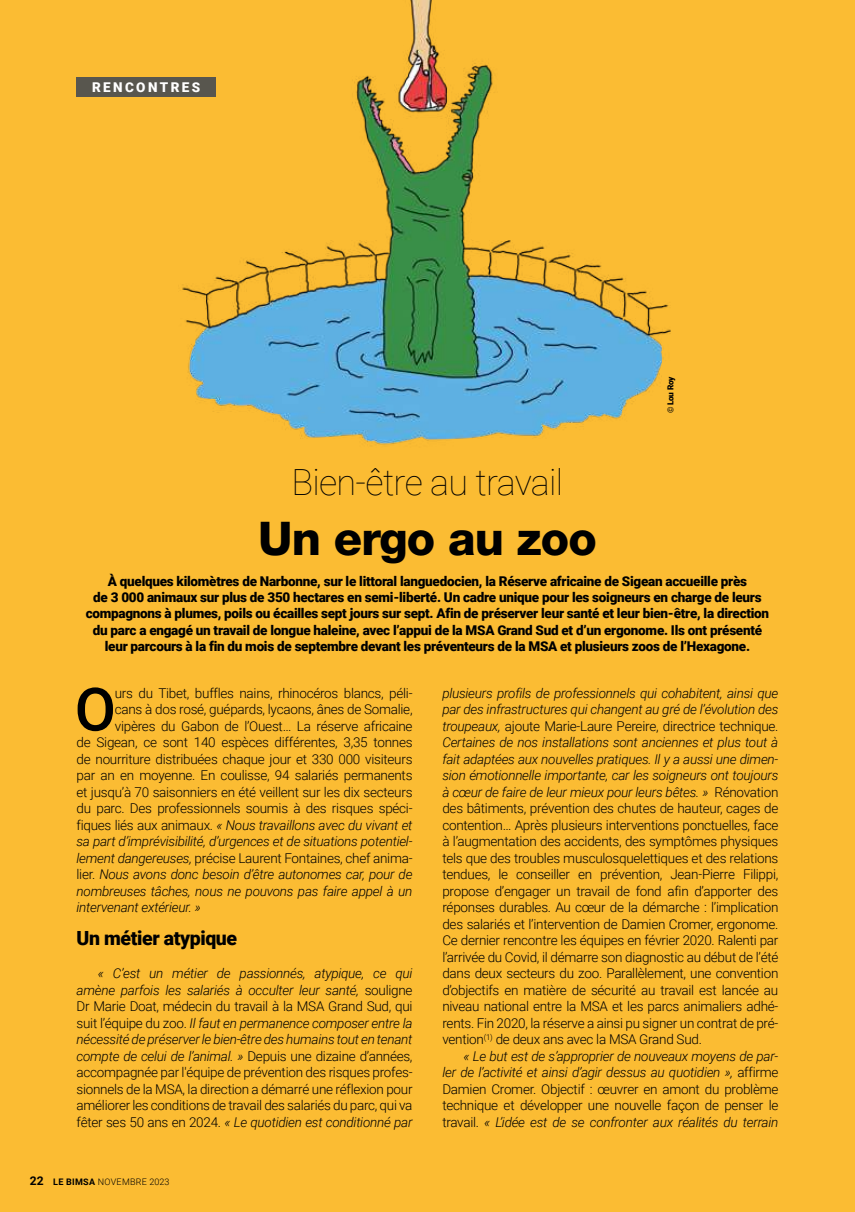
<style>
.page{position:relative;width:855px;height:1212px;background:#fbbc33}
.page>*{position:absolute;margin:0;border:0;box-sizing:border-box;transform-origin:0 0}
.t1{font:500 59.85px "Roboto";color:#000}
.t2{font:800 46.5px "Helvetica Neue LT Pro";letter-spacing:-.02em;color:#000}
.t3{font:100 36px "Roboto";letter-spacing:-.02em;color:#000}
.t4{font:900 19.5px "Roboto";letter-spacing:-.02em;color:#000}
.t5{font:300 13.5px/16.5px "Roboto";letter-spacing:-.02em;color:#000;text-align:justify}
.t6{font:900 13.5px/16.2px "Roboto";letter-spacing:-.02em;color:#000;text-align:center}
.t7{font:italic 300 13.5px/16.5px "Roboto";letter-spacing:-.02em;color:#000;text-align:justify}
.t8{font:900 13.5px "Roboto";letter-spacing:.175em;color:#fff}
.t9{font:300 9px "Roboto";letter-spacing:.035em;color:#000}
.t10{font:900 8.25px "Roboto";letter-spacing:-.03em;color:#000}
.s1{font-weight:400}
.s2{font-style:italic}
.s3{font-style:normal}
.s4{font-weight:700;font-size:12px}
.s5{font-weight:700}
</style>
<div class="page">
<div style="left:77px;top:77px;width:139px;height:20px;background:#58564e"></div>
<img style="left:182px;top:0;width:489px;height:445px">
<p class="t8" style="left:92px;top:78px;width:110px">RENCONTRES</p>
<p class="t10" style="left:665px;top:413px;width:38px;rotate:-90deg"><span class="s1">©</span> Lou Roy</p>
<h3 class="t3" style="left:291px;top:457px;width:273px">Bien-être au travail</h3>
<h2 class="t2" style="left:258px;top:510px;width:340px">Un ergo au zoo</h2>
<p class="t6" style="left:86px;top:572px;width:685px">À quelques kilomètres de Narbonne, sur le littoral languedocien, la Réserve africaine de Sigean accueille près<br>de 3 000 animaux sur plus de 350 hectares en semi-liberté. Un cadre unique pour les soigneurs en charge de leurs compagnons à plumes, poils ou écailles sept jours sur sept. Afin de préserver leur santé et leur bien-être, la direction du parc a engagé un travail de longue haleine, avec l’appui de la MSA Grand Sud et d’un ergonome. Ils ont présenté leur parcours à la fin du mois de septembre devant les préventeurs de la MSA et plusieurs zoos de l’Hexagone.</p>
<h1 class="t1" style="left:75px;top:667px;width:43px">O</h1>
<p class="t5" style="left:115px;top:684px;width:299px">urs du Tibet, buffles nains, rhinocéros blancs, péli-</p>
<p class="t5" style="left:442px;top:684px;width:337px"><span class="s2">plusieurs profils de professionnels qui cohabitent, ainsi que par des infrastructures qui changent au gré de l’évolution des troupeaux,</span> ajoute Marie-Laure Pereire, directrice technique.<br><span class="s2">Certaines de nos installations sont anciennes et plus tout à fait adaptées aux nouvelles pratiques. Il y a aussi une dimen&shy;sion émotionnelle importante, car les soigneurs ont toujours à cœur de faire de leur mieux pour leurs bêtes. »</span> Rénovation des bâtiments, prévention des chutes de hauteur, cages de contention… Après plusieurs interventions ponctuelles, face à l’augmentation des accidents, des symptômes physiques tels que des troubles musculosquelettiques et des relations tendues, le conseiller en prévention, Jean-Pierre Filippi, propose d’engager un travail de fond afin d’apporter des réponses durables. Au cœur de la démarche : l’implication des salariés et l’intervention de Damien Cromer, ergonome.<br>Ce dernier rencontre les équipes en février 2020. Ralenti par l’arrivée du Covid, il démarre son diagnostic au début de l’été dans deux secteurs du zoo. Parallèlement, une convention d’objectifs en matière de sécurité au travail est lancée au niveau national entre la MSA et les parcs animaliers adhé&shy;rents. Fin 2020, la réserve a ainsi pu signer un contrat de pré&shy;vention<sup>(1)</sup> de deux ans avec la MSA Grand Sud.</p>
<p class="t7" style="left:442px;top:1047px;width:337px;text-indent:21px">« Le but est de s’approprier de nouveaux moyens de par&shy;ler de l’activité et ainsi d’agir dessus au quotidien », <span class="s3">affirme Damien Cromer. Objectif : œuvrer en amont du problème technique et développer une nouvelle façon de penser le travail.</span> « L’idée est de se confronter aux réalités du terrain</p>
<p class="t5" style="left:115px;top:700px;width:299px">cans à dos rosé, guépards, lycaons, ânes de Somalie,</p>
<p class="t5" style="left:115px;top:717px;width:299px">vipères du Gabon de l’Ouest… La réserve africaine</p>
<p class="t5" style="left:77px;top:733px;width:337px">de Sigean, ce sont 140 espèces différentes, 3,35 tonnes</p>
<p class="t5" style="left:77px;top:750px;width:337px">de nourriture distribuées chaque jour et 330 000 visiteurs</p>
<p class="t5" style="left:77px;top:766px;width:337px">par an en moyenne. En coulisse, 94 salariés permanents</p>
<p class="t5" style="left:77px;top:783px;width:337px">et jusqu’à 70 saisonniers en été veillent sur les dix secteurs</p>
<p class="t5" style="left:77px;top:799px;width:337px">du parc. Des professionnels soumis à des risques spéci-</p>
<p class="t7" style="left:77px;top:816px;width:337px"><span class="s3">fiques liés aux animaux.</span> « Nous travaillons avec du vivant et</p>
<p class="t7" style="left:77px;top:832px;width:337px">sa part d’imprévisibilité, d’urgences et de situations potentiel-</p>
<p class="t5" style="left:77px;top:849px;width:337px"><span class="s2">lement dangereuses,</span> précise Laurent Fontaines, chef anima-</p>
<p class="t7" style="left:77px;top:865px;width:337px"><span class="s3">lier.</span> Nous avons donc besoin d’être autonomes car, pour de</p>
<p class="t7" style="left:77px;top:882px;width:337px">nombreuses tâches, nous ne pouvons pas faire appel à un</p>
<p class="t7" style="left:77px;top:898px;width:126px">intervenant extérieur. »</p>
<h3 class="t4" style="left:77px;top:924px;width:162px">Un métier atypique</h3>
<p class="t5" style="left:77px;top:964px;width:337px;text-indent:21px"><span class="s2">« C’est un métier de passionnés, atypique, ce qui amène parfois les salariés à occulter leur santé,</span> souligne Dr Marie Doat, médecin du travail à la MSA Grand Sud, qui suit l’équipe du zoo. <span class="s2">Il faut en permanence composer entre la nécessité de préserver le bien-être des humains tout en tenant compte de celui de l’animal. »</span> Depuis une dizaine d’années, accompagnée par l'équipe de prévention des risques profes&shy;sionnels de la MSA, la direction a démarré une réflexion pour améliorer les conditions de travail des salariés du parc, qui va fêter ses 50 ans en 2024. <span class="s2">« Le quotidien est conditionné par</span></p>
<p class="t9" style="left:29px;top:1175px;width:142px"><sup>22</sup><span class="s4">22</span> <span class="s5">LE BIMSA</span> NOVEMBRE 2023</p>
</div>
